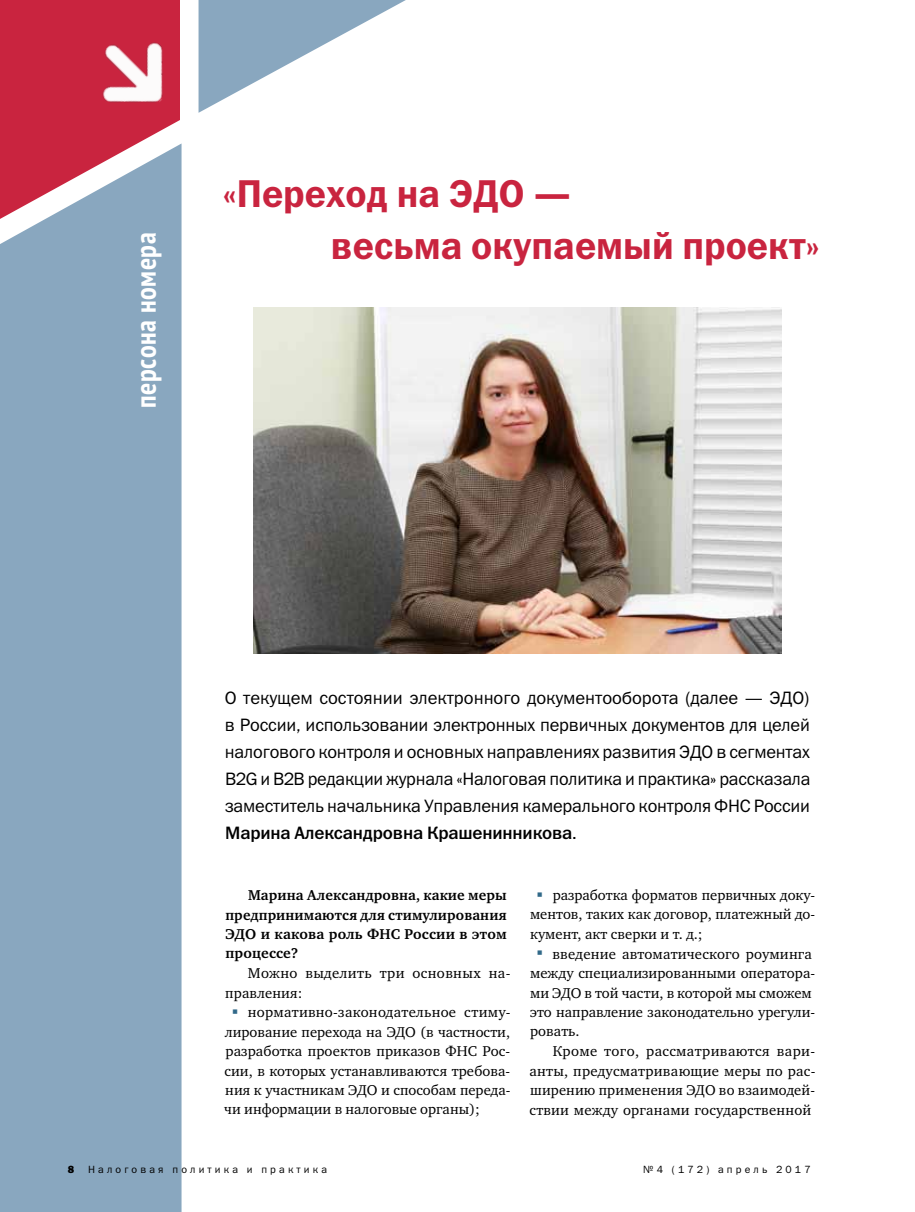
<style>
.page{position:relative;width:915px;height:1212px;background:#fff}
.page>*{position:absolute;margin:0;border:0;box-sizing:border-box;transform-origin:0 0}
.t1{font:39px/52.5px "Franklin Gothic Demi ITC";color:#c9243f;scale:.95 1}
.t2{font:700 condensed 28.5px "PT Sans";letter-spacing:.02em;color:#fff}
.t3{font:18px/27px "Franklin Gothic Book ITC";letter-spacing:-.01em;color:#000;text-align:justify}
.t4{font:18px "Franklin Gothic Medium ITC";letter-spacing:-.01em;color:#000}
.t5{font:14.7px/19.5px "Charter ITC";color:#000;text-align:justify}
.t6{font:700 14.7px/19.5px "Charter ITC";letter-spacing:.01em;color:#000;text-align:justify}
.t7{font:14.7px/19.5px "Charter ITC";letter-spacing:.025em;color:#000}
.t8{font:10.5px "Franklin Gothic Book ITC";letter-spacing:.3em;color:#000}
.t9{font:10.5px "Franklin Gothic Heavy ITC";color:#000}
.s1{font-family:"Franklin Gothic Book ITC"}
</style>
<div class="page">
<div style="left:0;top:143px;width:182px;height:1069px;background:#89a7bf"></div>
<svg style="left:0;top:0;width:180px;height:219px;background:#c45a70"></svg>
<svg style="left:199px;top:0;width:207px;height:113px"></svg>
<img style="left:77px;top:18px;width:103px;height:112px">
<img style="left:253px;top:308px;width:529px;height:346px">
<h2 class="t2" style="left:127px;top:408px;width:177px;rotate:-90deg">персона номера</h2>
<h1 class="t1" style="left:331px;top:168px;width:516px;text-indent:-108px">«Переход на ЭДО —<br>весьма окупаемый проект»</h1>
<p class="t3" style="left:225px;top:684px;width:587px">О текущем состоянии электронного документооборота (далее — ЭДО) в России, использовании электронных первичных документов для целей налогового контроля и основных направлениях развития ЭДО в сегментах B2G и B2B редакции журнала «Налоговая политика и практика» рассказала заместитель начальника Управления камерального контроля ФНС России</p>
<p class="t4" style="left:225px;top:822px;width:353px">Марина Александровна Крашенинникова<span class="s1">.</span></p>
<p class="t6" style="left:225px;top:885px;width:283px;text-indent:23px">Марина Александровна, какие меры предпринимаются для стимулирования ЭДО и какова роль ФНС России в этом процессе?</p>
<p class="t7" style="left:225px;top:963px;width:287px;text-indent:22px">Можно выделить три основных на&shy;правления:</p>
<p class="t5" style="left:224px;top:1002px;width:288px;text-indent:24px">нормативно-законодательное стиму&shy;лирование перехода на ЭДО (в частности, разработка проектов приказов ФНС Рос&shy;сии, в которых устанавливаются требова&shy;ния к участникам ЭДО и способам переда&shy;чи информации в налоговые органы);</p>
<p class="t5" style="left:530px;top:885px;width:287px;text-indent:23px">разработка форматов первичных доку&shy;ментов, таких как договор, платежный до&shy;кумент, акт сверки и т. д.;</p>
<p class="t5" style="left:530px;top:944px;width:287px;text-align:left;text-indent:22px">введение автоматического роуминга между специализированными оператора&shy;ми ЭДО в той части, в которой мы сможем это направление законодательно урегули&shy;ровать.</p>
<p class="t5" style="left:529px;top:1041px;width:288px;text-indent:23px">Кроме того, рассматриваются вари&shy;анты, предусматривающие меры по рас&shy;ширению применения ЭДО во взаимодей&shy;ствии между органами государственной</p>
<p class="t9" style="left:68px;top:1163px;width:8px">8</p>
<p class="t8" style="left:88px;top:1163px;width:241px">Налоговая политика и практика</p>
<p class="t8" style="left:643px;top:1163px;width:169px">№4 (172) апрель 2017</p>
</div>
